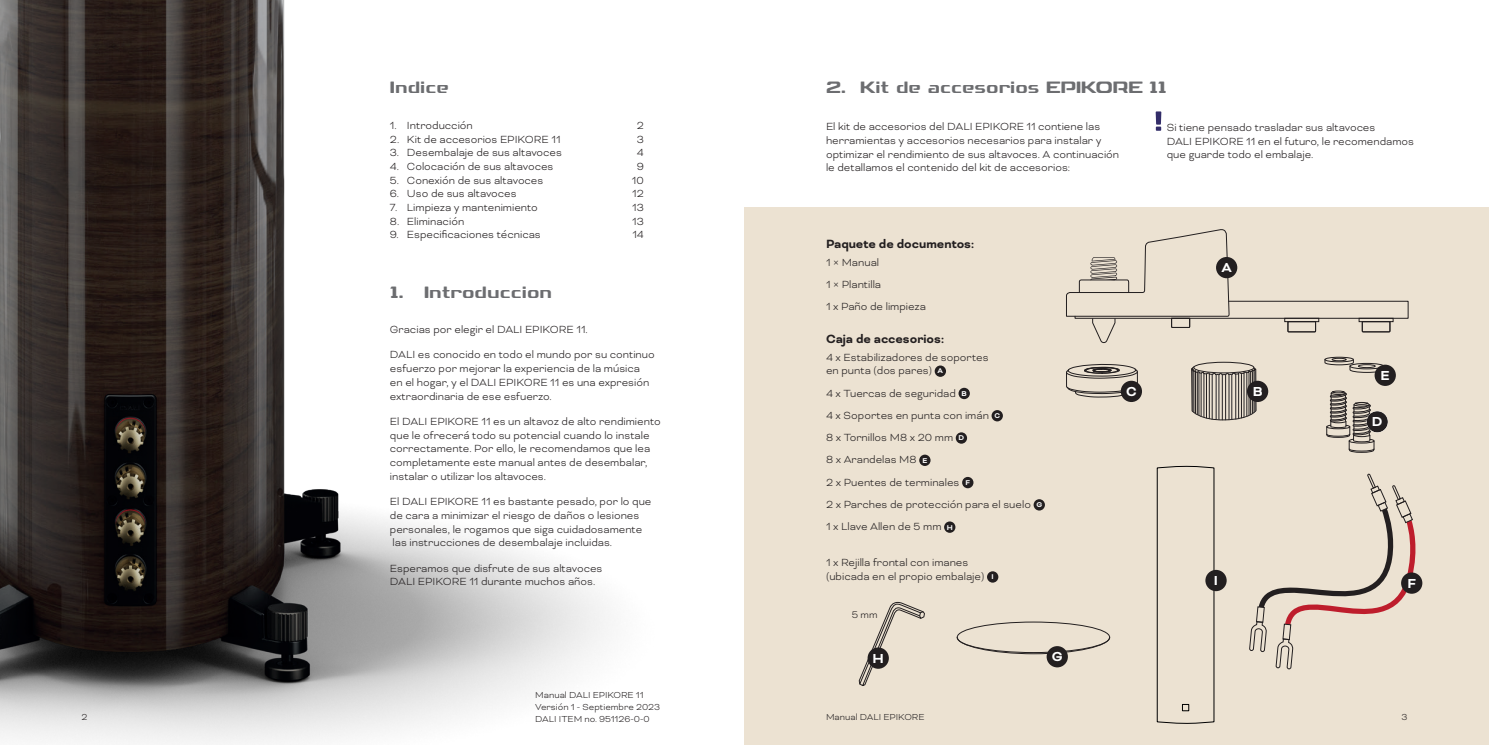
<style>
.page{position:relative;width:1489px;height:745px;background:#fff}
.page>*{position:absolute;margin:0;border:0;box-sizing:border-box;transform-origin:0 0}
.t1{font:700 20px "Dali Font 2";color:#6c6d70}
.t2{font:700 15px "Bicyclette";color:#fff}
.t3{font:700 13.75px "Bicyclette";color:#231f20}
.t4{font:300 11.88px/13.8px "Bicyclette";color:#231f20}
.t5{font:300 11px "Bicyclette";color:#231f20}
.t6{font:300 10px/11.9px "Bicyclette";color:#231f20}
.s1{font-weight:700;font-size:8px;color:#fff}
</style>
<div class="page">
<div style="left:744px;top:207px;width:744px;height:537px;background:#ece2d2"></div>
<img style="left:0;top:0;width:609px;height:744px">
<svg style="left:1249px;top:473px;width:166px;height:195px"></svg>
<div style="left:1400px;top:572px;width:22px;height:21px;background:#231f20;border-radius:50%"></div>
<svg style="left:858px;top:601px;width:67px;height:84px"></svg>
<div style="left:956px;top:621px;width:153px;height:31px;border:1px solid #231f20;border-radius:50%"></div>
<svg style="left:956px;top:636px;width:154px;height:18px"></svg>
<svg style="left:1066px;top:363px;width:72px;height:34px"></svg>
<svg style="left:1066px;top:229px;width:342px;height:114px"></svg>
<svg style="left:1191px;top:361px;width:65px;height:60px"></svg>
<hr style="left:1193px;top:371px;width:1px;height:41px;background:#231f20">
<hr style="left:1196px;top:372px;width:1px;height:42px;background:#231f20">
<hr style="left:1200px;top:373px;width:1px;height:43px;background:#231f20">
<hr style="left:1203px;top:373px;width:1px;height:44px;background:#231f20">
<hr style="left:1198px;top:372px;width:1px;height:43px;background:#231f20">
<hr style="left:1195px;top:372px;width:1px;height:41px;background:#231f20">
<hr style="left:1206px;top:374px;width:1px;height:43px;background:#231f20">
<hr style="left:1208px;top:374px;width:1px;height:44px;background:#231f20">
<hr style="left:1211px;top:374px;width:1px;height:45px;background:#231f20">
<hr style="left:1215px;top:374px;width:1px;height:45px;background:#231f20">
<hr style="left:1218px;top:374px;width:1px;height:45px;background:#231f20">
<hr style="left:1221px;top:374px;width:1px;height:45px;background:#231f20">
<div style="left:1193px;top:362px;width:60px;height:11px;border:1px solid #231f20;border-radius:50%"></div>
<hr style="left:1192px;top:370px;width:1px;height:41px;background:#231f20">
<hr style="left:1253px;top:371px;width:1px;height:41px;background:#231f20">
<hr style="left:1250px;top:372px;width:1px;height:42px;background:#231f20">
<hr style="left:1246px;top:373px;width:1px;height:43px;background:#231f20">
<hr style="left:1243px;top:373px;width:1px;height:44px;background:#231f20">
<hr style="left:1248px;top:372px;width:1px;height:43px;background:#231f20">
<hr style="left:1251px;top:372px;width:1px;height:41px;background:#231f20">
<hr style="left:1240px;top:374px;width:1px;height:43px;background:#231f20">
<hr style="left:1238px;top:374px;width:1px;height:44px;background:#231f20">
<hr style="left:1235px;top:374px;width:1px;height:45px;background:#231f20">
<hr style="left:1231px;top:374px;width:1px;height:45px;background:#231f20">
<hr style="left:1228px;top:374px;width:1px;height:45px;background:#231f20">
<hr style="left:1225px;top:374px;width:1px;height:45px;background:#231f20">
<hr style="left:1254px;top:370px;width:1px;height:41px;background:#231f20">
<div style="left:1324px;top:356px;width:29px;height:6px;border:1px solid #231f20;border-radius:50%"></div>
<svg style="left:1324px;top:358px;width:57px;height:15px"></svg>
<div style="left:1357px;top:364px;width:18px;height:3px;border:1px solid #231f20;border-radius:50%"></div>
<svg style="left:1326px;top:390px;width:48px;height:62px"></svg>
<div style="left:1374px;top:364px;width:21px;height:21px;background:#231f20;border-radius:50%"></div>
<div style="left:1246px;top:380px;width:22px;height:22px;background:#231f20;border-radius:50%"></div>
<div style="left:1120px;top:380px;width:21px;height:22px;background:#231f20;border-radius:50%"></div>
<div style="left:1366px;top:411px;width:21px;height:21px;background:#231f20;border-radius:50%"></div>
<div style="left:1215px;top:257px;width:22px;height:21px;background:#231f20;border-radius:50%"></div>
<div style="left:1046px;top:645px;width:21px;height:22px;background:#231f20;border-radius:50%"></div>
<div style="left:867px;top:647px;width:21px;height:21px;background:#231f20;border-radius:50%"></div>
<svg style="left:1156px;top:465px;width:58px;height:258px"></svg>
<div style="left:1182px;top:703px;width:6px;height:7px;border:1px solid #000001"></div>
<div style="left:1205px;top:569px;width:21px;height:21px;background:#231f20;border-radius:50%"></div>
<svg style="left:1155px;top:111px;width:6px;height:20px"></svg>
<div style="left:934px;top:365px;width:12px;height:11px;background:#231f20;border-radius:50%"></div>
<div style="left:958px;top:387px;width:11px;height:12px;background:#231f20;border-radius:50%"></div>
<div style="left:991px;top:410px;width:11px;height:11px;background:#231f20;border-radius:50%"></div>
<div style="left:955px;top:432px;width:12px;height:11px;background:#231f20;border-radius:50%"></div>
<div style="left:919px;top:454px;width:11px;height:11px;background:#231f20;border-radius:50%"></div>
<div style="left:962px;top:476px;width:11px;height:12px;background:#231f20;border-radius:50%"></div>
<div style="left:1033px;top:499px;width:11px;height:11px;background:#231f20;border-radius:50%"></div>
<div style="left:944px;top:521px;width:11px;height:11px;background:#231f20;border-radius:50%"></div>
<div style="left:986px;top:571px;width:12px;height:11px;background:#231f20;border-radius:50%"></div>
<h1 class="t1" style="left:390px;top:77px;width:60px">Índice</h1>
<p class="t4" style="left:390px;top:118px;width:84px">1. Introducción</p>
<p class="t4" style="left:636px;top:118px;width:9px">2</p>
<p class="t4" style="left:390px;top:132px;width:172px">2. Kit de accesorios EPIKORE 11</p>
<p class="t4" style="left:636px;top:132px;width:9px">3</p>
<p class="t4" style="left:390px;top:146px;width:173px">3. Desembalaje de sus altavoces</p>
<p class="t4" style="left:636px;top:146px;width:9px">4</p>
<p class="t4" style="left:390px;top:159px;width:165px">4. Colocación de sus altavoces</p>
<p class="t4" style="left:636px;top:159px;width:9px">9</p>
<p class="t4" style="left:390px;top:173px;width:155px">5. Conexión de sus altavoces</p>
<p class="t4" style="left:632px;top:173px;width:13px">10</p>
<p class="t4" style="left:390px;top:186px;width:128px">6. Uso de sus altavoces</p>
<p class="t4" style="left:632px;top:186px;width:13px">12</p>
<p class="t4" style="left:390px;top:200px;width:149px">7. Limpieza y mantenimiento</p>
<p class="t4" style="left:632px;top:200px;width:13px">13</p>
<p class="t4" style="left:390px;top:214px;width:76px">8. Eliminación</p>
<p class="t4" style="left:632px;top:214px;width:13px">13</p>
<p class="t4" style="left:390px;top:227px;width:152px">9. Especificaciones técnicas</p>
<p class="t4" style="left:632px;top:227px;width:13px">14</p>
<h1 class="t1" style="left:390px;top:282px;width:164px">1. Introducción</h1>
<p class="t4" style="left:390px;top:317px;width:266px;line-height:25.1px">Gracias por elegir el DALI EPIKORE 11.<br>DALI es conocido en todo el mundo por su continuo</p>
<p class="t4" style="left:390px;top:361px;width:261px">esfuerzo por mejorar la experiencia de la música en el hogar, y el DALI EPIKORE 11 es una expresión extraordinaria de ese esfuerzo.</p>
<p class="t4" style="left:390px;top:414px;width:272px">El DALI EPIKORE 11 es un altavoz de alto rendimiento que le ofrecerá todo su potencial cuando lo instale correctamente. Por ello, le recomendamos que lea completamente este manual antes de desembalar, instalar o utilizar los altavoces.</p>
<p class="t4" style="left:390px;top:494px;width:263px">El DALI EPIKORE 11 es bastante pesado, por lo que de cara a minimizar el riesgo de daños o lesiones personales, le rogamos que siga cuidadosamente las instrucciones de desembalaje incluidas.</p>
<p class="t4" style="left:390px;top:560px;width:214px">Esperamos que disfrute de sus altavoces<br>DALI EPIKORE 11 durante muchos años.</p>
<h1 class="t1" style="left:826px;top:77px;width:342px">2. Kit de accesorios EPIKORE 11</h1>
<p class="t4" style="left:826px;top:119px;width:295px">El kit de accesorios del DALI EPIKORE 11 contiene las herramientas y accesorios necesarios para instalar y optimizar el rendimiento de sus altavoces. A continuación le detallamos el contenido del kit de accesorios:</p>
<p class="t4" style="left:1166px;top:120px;width:249px">Si tiene pensado trasladar sus altavoces<br>DALI EPIKORE 11 en el futuro, le recomendamos que guarde todo el embalaje.</p>
<p class="t3" style="left:826px;top:236px;width:150px">Paquete de documentos:</p>
<p class="t4" style="left:826px;top:251px;width:101px;line-height:22.2px">1 × Manual<br>1 × Plantilla<br>1 x Paño de limpieza</p>
<p class="t3" style="left:826px;top:331px;width:119px">Caja de accesorios:</p>
<p class="t4" style="left:826px;top:350px;width:164px">4 x Estabilizadores de soportes en punta (dos pares) <span class="s1">A</span></p>
<p class="t4" style="left:826px;top:381px;width:218px;line-height:22.2px">4 x Tuercas de seguridad <span class="s1">B<br></span>4 x Soportes en punta con imán <span class="s1">C<br></span>8 x Tornillos M8 x 20 mm <span class="s1">D<br></span>8 x Arandelas M8 <span class="s1">E<br></span>2 x Puentes de terminales <span class="s1">F<br></span>2 x Parches de protección para el suelo <span class="s1">G<br></span>1 x Llave Allen de 5 mm <span class="s1">H</span></p>
<p class="t4" style="left:826px;top:555px;width:169px">1 x Rejilla frontal con imanes (ubicada en el propio embalaje) <span class="s1">I</span></p>
<p class="t5" style="left:851px;top:607px;width:27px">5 mm</p>
<p class="t2" style="left:872px;top:648px;width:13px">H</p>
<p class="t2" style="left:1051px;top:647px;width:12px">G</p>
<p class="t2" style="left:1221px;top:258px;width:12px">A</p>
<p class="t2" style="left:1125px;top:382px;width:12px">C</p>
<p class="t2" style="left:1252px;top:382px;width:11px">B</p>
<p class="t2" style="left:1213px;top:571px;width:6px">I</p>
<p class="t2" style="left:1380px;top:366px;width:11px">E</p>
<p class="t2" style="left:1371px;top:412px;width:12px">D</p>
<p class="t2" style="left:1407px;top:574px;width:10px">F</p>
<p class="t6" style="left:535px;top:688px;width:126px">Manual DALI EPIKORE 11<br>Versión 1 - Septiembre 2023<br>DALI ITEM no. 951126-0-0</p>
<p class="t6" style="left:81px;top:710px;width:8px">2</p>
<p class="t6" style="left:826px;top:710px;width:100px">Manual DALI EPIKORE</p>
<p class="t6" style="left:1401px;top:710px;width:7px">3</p>
</div>
